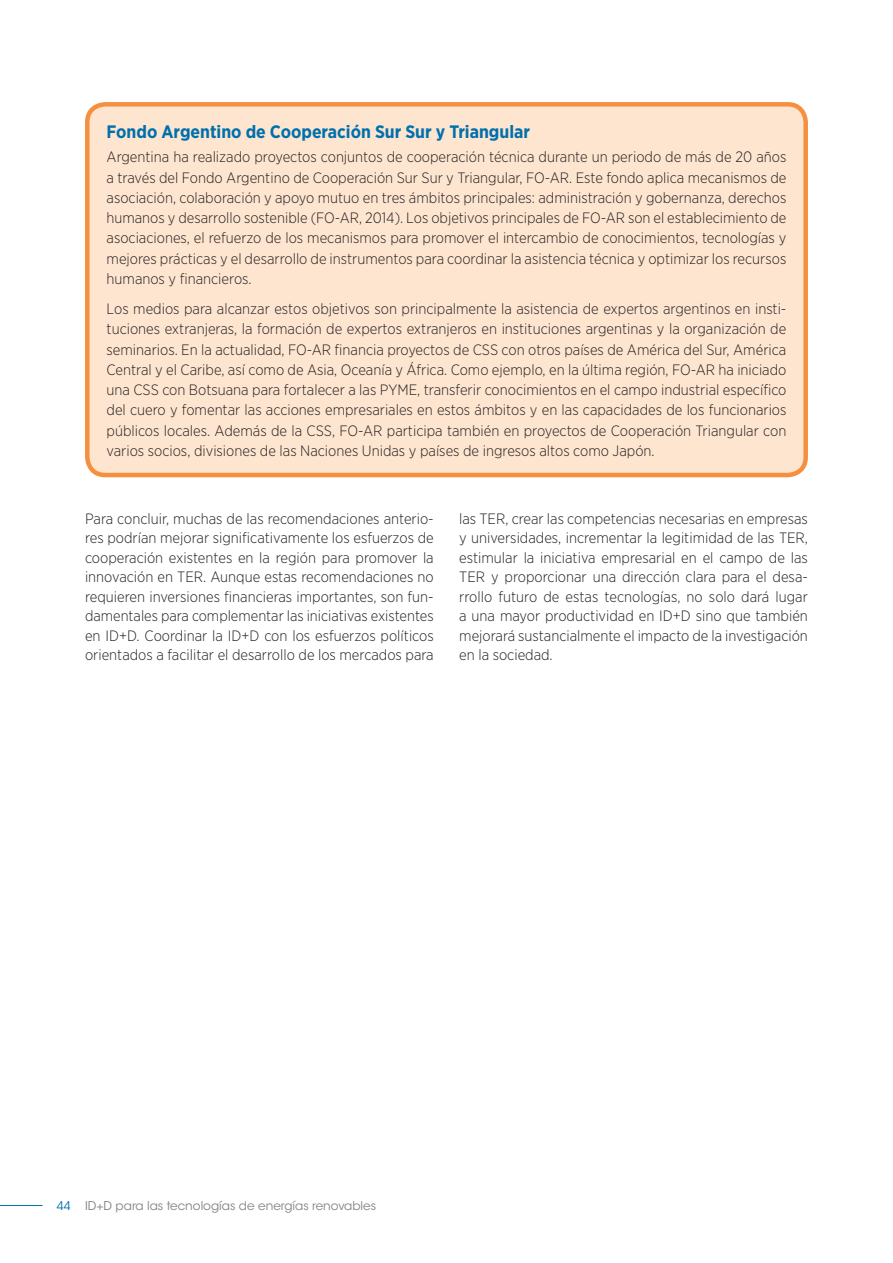
<style>
.page{position:relative;width:893px;height:1263px;background:#fff}
.page>*{position:absolute;margin:0;border:0;box-sizing:border-box;transform-origin:0 0}
.Box-ZÜ-1-1{font:700 18px "Gotham Narrow";color:#0070ad}
.Box-Bodytext{font:300 15px/20.2px "Gotham Narrow";color:#231f20;text-align:justify}
.Bodytext{font:300 15px/19.5px "Gotham Narrow";color:#231f20;text-align:justify}
.t1{font:12px "ITC Avant Garde Std";color:#808285}
.s1{color:#0070ad}
</style>
<div class="page">
<hr style="left:0;top:1205px;width:43px;height:1px;background:#0070ad">
<div style="left:87px;top:104px;width:719px;height:371px;background:#fee5cf;border-radius:18px"></div>
<div style="left:85px;top:102px;width:723px;height:375px;border:4px solid #f6903f;border-radius:18px"></div>
<p class="Box-ZÜ-1-1" style="left:107px;top:120px;width:425px">Fondo Argentino de Cooperación Sur Sur y Triangular</p>
<p class="Box-Bodytext" style="left:107px;top:147px;width:681px">Argentina ha realizado proyectos conjuntos de cooperación técnica durante un periodo de más de 20 años a través del Fondo Argentino de Cooperación Sur Sur y Triangular, FO-AR. Este fondo aplica mecanismos de asociación, colaboración y apoyo mutuo en tres ámbitos principales: administración y gobernanza, derechos humanos y desarrollo sostenible (FO-AR, 2014). Los objetivos principales de FO-AR son el establecimiento de asociaciones, el refuerzo de los mecanismos para promover el intercambio de conocimientos, tecnologías y mejores prácticas y el desarrollo de instrumentos para coordinar la asistencia técnica y optimizar los recursos humanos y financieros.</p>
<p class="Box-Bodytext" style="left:107px;top:298px;width:681px">Los medios para alcanzar estos objetivos son principalmente la asistencia de expertos argentinos en insti&shy;tuciones extranjeras, la formación de expertos extranjeros en instituciones argentinas y la organización de seminarios. En la actualidad, FO-AR financia proyectos de CSS con otros países de América del Sur, América Central y el Caribe, así como de Asia, Oceanía y África. Como ejemplo, en la última región, FO-AR ha iniciado una CSS con Botsuana para fortalecer a las PYME, transferir conocimientos en el campo industrial específico del cuero y fomentar las acciones empresariales en estos ámbitos y en las capacidades de los funcionarios públicos locales. Además de la CSS, FO-AR participa también en proyectos de Cooperación Triangular con varios socios, divisiones de las Naciones Unidas y países de ingresos altos como Japón.</p>
<p class="Bodytext" style="left:85px;top:508px;width:350px">Para concluir, muchas de las recomendaciones anterio&shy;res podrían mejorar significativamente los esfuerzos de cooperación existentes en la región para promover la innovación en TER. Aunque estas recomendaciones no requieren inversiones financieras importantes, son fun&shy;damentales para complementar las iniciativas existentes en ID+D. Coordinar la ID+D con los esfuerzos políticos orientados a facilitar el desarrollo de los mercados para</p>
<p class="Bodytext" style="left:459px;top:508px;width:350px">las TER, crear las competencias necesarias en empresas y universidades, incrementar la legitimidad de las TER, estimular la iniciativa empresarial en el campo de las TER y proporcionar una dirección clara para el desa&shy;rrollo futuro de estas tecnologías, no solo dará lugar a una mayor productividad en ID+D sino que también mejorará sustancialmente el impacto de la investigación en la sociedad.</p>
<p class="t1" style="left:57px;top:1198px;width:321px"><span class="s1">44</span> ID+D para las tecnologías de energías renovables</p>
</div>
